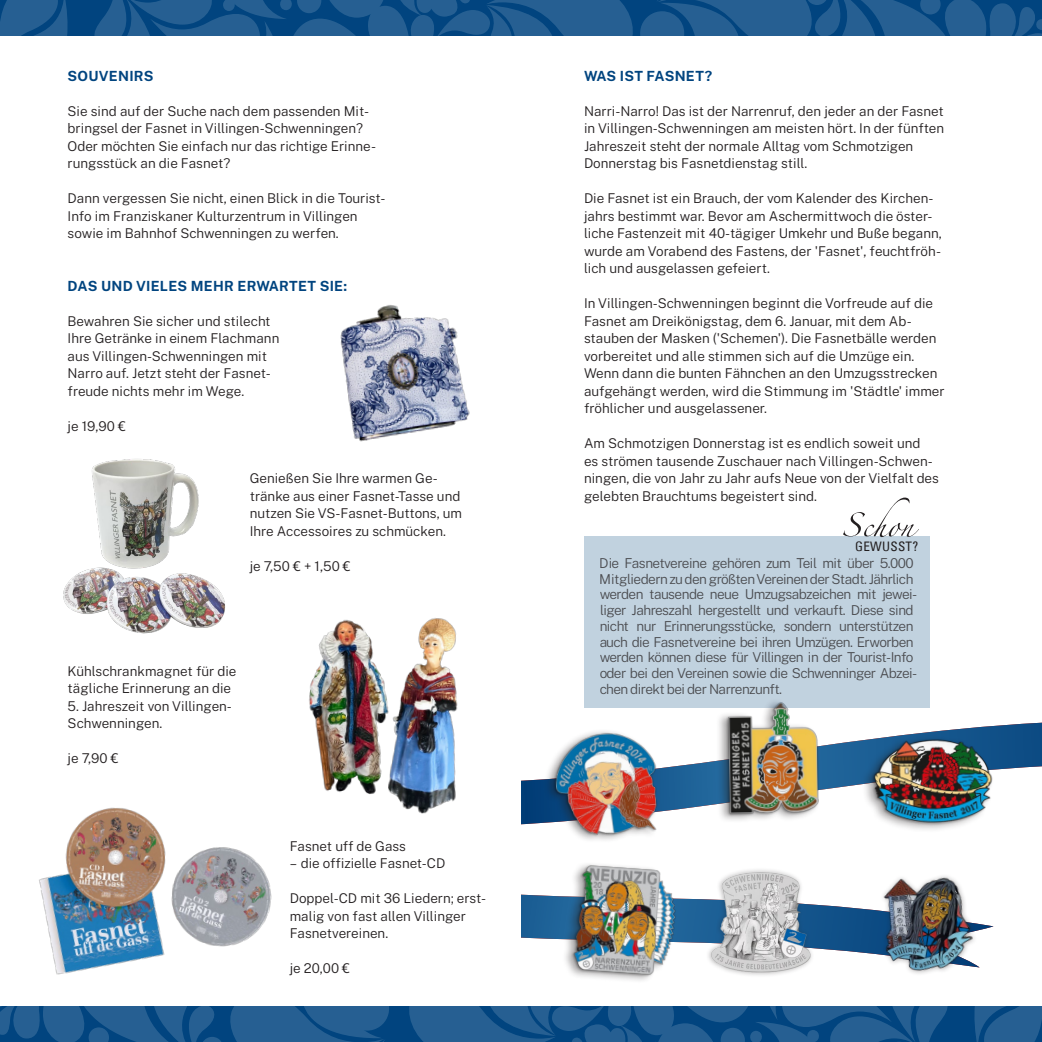
<style>
.page{position:relative;width:1042px;height:1042px;background:#fff}
.page>*{position:absolute;margin:0;border:0;box-sizing:border-box;transform-origin:0 0}
.t1{font:52.5px "Zapfino Extra LT One";color:#231f20}
.blau_über{font:700 14px "Public Sans";letter-spacing:.02em;color:#01447f}
.t2{font:300 13.65px/15.8px "Public Sans";letter-spacing:-.04em;color:#231f20}
.Fließtext{font:300 13.47px/17.5px "Public Sans";color:#231f20}
.t3{font:condensed 13.12px "Univers 57";letter-spacing:.02em;color:#231f20}
</style>
<div class="page">
<svg style="left:521px;top:723px;width:521px;height:102px"></svg>
<svg style="left:521px;top:894px;width:333px;height:58px"></svg>
<img style="left:562px;top:864px;width:124px;height:117px">
<div style="left:860px;top:735px;width:134px;height:98px;background:#231f20;opacity:.4"></div>
<img style="left:867px;top:736px;width:131px;height:97px">
<div style="left:542px;top:729px;width:117px;height:114px;background:#231f20;opacity:.4"></div>
<img style="left:546px;top:723px;width:123px;height:120px">
<div style="left:715px;top:698px;width:106px;height:126px;background:#fff"></div>
<img style="left:714px;top:708px;width:116px;height:112px">
<div style="left:584px;top:536px;width:345px;height:172px;background:#c1d2df"></div>
<img style="left:691px;top:869px;width:139px;height:106px">
<img style="left:854px;top:876px;width:140px;height:98px">
<div style="left:0;top:0;width:1042px;height:36px;background:#01447f"></div>
<svg style="left:0;top:0;width:68px;height:36px"></svg>
<svg style="left:94px;top:0;width:948px;height:36px"></svg>
<div style="left:0;top:1006px;width:1042px;height:36px;background:#01447f"></div>
<svg style="left:974px;top:1006px;width:68px;height:36px"></svg>
<svg style="left:409px;top:1006px;width:539px;height:36px"></svg>
<svg style="left:0;top:1006px;width:389px;height:36px"></svg>
<img style="left:63px;top:459px;width:162px;height:175px">
<img style="left:403px;top:618px;width:55px;height:196px">
<img style="left:309px;top:619px;width:94px;height:188px">
<img style="left:20px;top:807px;width:266px;height:200px">
<img style="left:340px;top:305px;width:130px;height:137px">
<p class="blau_über" style="left:68px;top:65px;width:87px">SOUVENIRS</p>
<p class="Fließtext" style="left:68px;top:101px;width:303px">Sie sind auf der Suche nach dem passenden Mit-</p>
<p class="Fließtext" style="left:68px;top:119px;width:310px">bringsel der Fasnet in Villingen-Schwenningen?<br>Oder möchten Sie einfach nur das richtige Erinne&shy;rungsstück an die Fasnet?</p>
<p class="Fließtext" style="left:68px;top:189px;width:319px">Dann vergessen Sie nicht, einen Blick in die Tourist-<br>Info im Franziskaner Kulturzentrum in Villingen sowie im Bahnhof Schwenningen zu werfen.</p>
<p class="blau_über" style="left:68px;top:275px;width:281px">DAS UND VIELES MEHR ERWARTET SIE:</p>
<p class="Fließtext" style="left:68px;top:311px;width:213px">Bewahren Sie sicher und stilecht<br>Ihre Getränke in einem Flachmann aus Villingen-Schwenningen mit<br>Narro auf. Jetzt steht der Fasnet&shy;freude nichts mehr im Wege.</p>
<p class="Fließtext" style="left:68px;top:416px;width:60px">je 19,90 €</p>
<p class="Fließtext" style="left:250px;top:469px;width:214px">Genießen Sie Ihre warmen Ge&shy;tränke aus einer Fasnet-Tasse und nutzen Sie VS-Fasnet-Buttons, um<br>Ihre Accessoires zu schmücken.</p>
<p class="Fließtext" style="left:250px;top:556px;width:103px">je 7,50 € + 1,50 €</p>
<p class="Fließtext" style="left:68px;top:661px;width:170px">Kühlschrankmagnet für die tägliche Erinnerung an die</p>
<p class="Fließtext" style="left:68px;top:696px;width:166px">5. Jahreszeit von Villingen-<br>Schwenningen.</p>
<p class="Fließtext" style="left:68px;top:749px;width:52px">je 7,90 €</p>
<p class="Fließtext" style="left:290px;top:836px;width:118px">Fasnet uff de Gass</p>
<p class="Fließtext" style="left:290px;top:854px;width:157px">– die offizielle Fasnet-CD</p>
<p class="Fließtext" style="left:290px;top:889px;width:198px">Doppel-CD mit 36 Liedern; erst-</p>
<p class="Fließtext" style="left:290px;top:906px;width:178px">malig von fast allen Villinger<br>Fasnetvereinen.</p>
<p class="Fließtext" style="left:290px;top:959px;width:62px">je 20,00 €</p>
<p class="blau_über" style="left:584px;top:65px;width:130px">WAS IST FASNET?</p>
<p class="Fließtext" style="left:584px;top:101px;width:362px">Narri-Narro! Das ist der Narrenruf, den jeder an der Fasnet in Villingen-Schwenningen am meisten hört. In der fünften Jahreszeit steht der normale Alltag vom Schmotzigen Donnerstag bis Fasnetdienstag still.</p>
<p class="Fließtext" style="left:584px;top:189px;width:359px">Die Fasnet ist ein Brauch, der vom Kalender des Kirchen&shy;jahrs bestimmt war. Bevor am Aschermittwoch die öster&shy;liche Fastenzeit mit 40-tägiger Umkehr und Buße begann, wurde am Vorabend des Fastens, der 'Fasnet', feuchtfröh&shy;lich und ausgelassen gefeiert.</p>
<p class="Fließtext" style="left:584px;top:294px;width:362px">In Villingen-Schwenningen beginnt die Vorfreude auf die Fasnet am Dreikönigstag, dem 6. Januar, mit dem Ab&shy;stauben der Masken ('Schemen'). Die Fasnetbälle werden vorbereitet und alle stimmen sich auf die Umzüge ein.<br>Wenn dann die bunten Fähnchen an den Umzugsstrecken aufgehängt werden, wird die Stimmung im 'Städtle' immer fröhlicher und ausgelassener.</p>
<p class="Fließtext" style="left:584px;top:434px;width:356px">Am Schmotzigen Donnerstag ist es endlich soweit und<br>es strömen tausende Zuschauer nach Villingen-Schwen&shy;ningen, die von Jahr zu Jahr aufs Neue von der Vielfalt des gelebten Brauchtums begeistert sind.</p>
<p class="t1" style="left:839px;top:487px;width:75px">Schon</p>
<p class="t3" style="left:855px;top:538px;width:65px">GEWUSST?</p>
<p class="t2" style="left:599px;top:554px;width:320px">Die Fasnetvereine gehören zum Teil mit über 5.000<br>Mitgliedern zu den größten Vereinen der Stadt. Jährlich werden tausende neue Umzugsabzeichen mit jewei&shy;liger Jahreszahl hergestellt und verkauft. Diese sind nicht nur Erinnerungsstücke, sondern unterstützen auch die Fasnetvereine bei ihren Umzügen. Erworben werden können diese für Villingen in der Tourist-Info oder bei den Vereinen sowie die Schwenninger Abzei&shy;chen direkt bei der Narrenzunft.</p>
</div>
